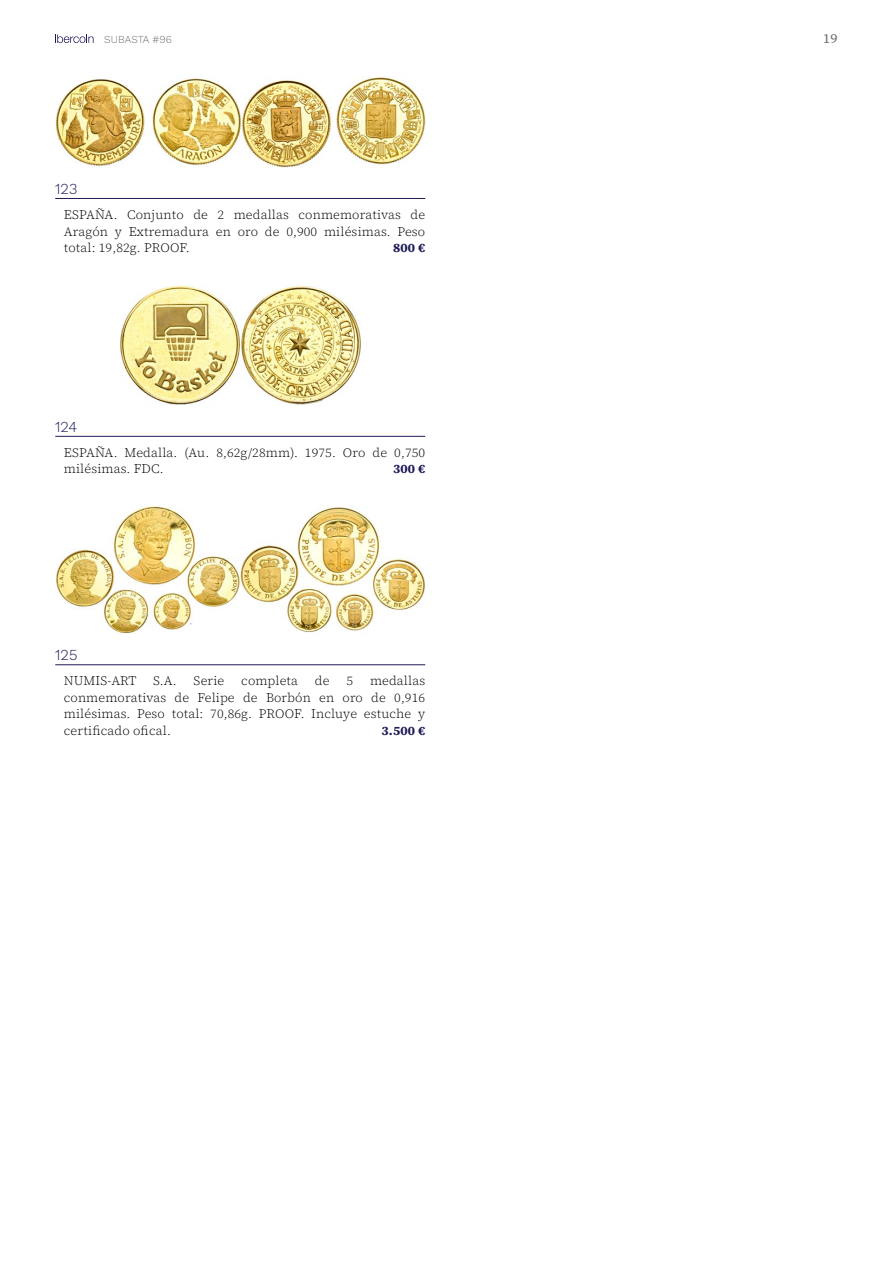
<style>
.page{position:relative;width:893px;height:1263px;background:#fff}
.page>*{position:absolute;margin:0;border:0;box-sizing:border-box;transform-origin:0 0}
.t1{font:300 15px "Work Sans";color:#1d1a57}
.t2{font:13.5px "Source Serif 4";color:#6e6e6e}
.t3{font:300 12.75px/16.5px "Source Serif 4";letter-spacing:.01em;color:#000;text-align:justify}
.t4{font:700 12.75px "Source Serif 4";letter-spacing:.01em;color:#1d1a57}
.t5{font:300 10.5px "Work Sans";color:#6e6e6e}
</style>
<div class="page">
<hr style="left:55px;top:198px;width:370px;height:1px;background:#1d1a57">
<hr style="left:55px;top:436px;width:370px;height:1px;background:#1d1a57">
<hr style="left:55px;top:664px;width:370px;height:1px;background:#1d1a57">
<img style="left:55px;top:77px;width:370px;height:91px">
<img style="left:120px;top:285px;width:241px;height:120px">
<img style="left:56px;top:506px;width:369px;height:128px">
<svg style="left:55px;top:34px;width:39px;height:9px"></svg>
<p class="t5" style="left:104px;top:32px;width:69px">SUBASTA #96</p>
<p class="t2" style="left:823px;top:30px;width:16px">19</p>
<p class="t1" style="left:55px;top:178px;width:23px">123</p>
<p class="t3" style="left:64px;top:207px;width:363px">ESPAÑA. Conjunto de 2 medallas conmemorativas de Aragón y Extremadura en oro de 0,900 milésimas. Peso total: 19,82g. PROOF.</p>
<p class="t4" style="left:393px;top:239px;width:34px">800 €</p>
<p class="t1" style="left:55px;top:416px;width:24px">124</p>
<p class="t3" style="left:64px;top:444px;width:363px">ESPAÑA. Medalla. (Au. 8,62g/28mm). 1975. Oro de 0,750 milésimas. FDC.</p>
<p class="t4" style="left:393px;top:460px;width:34px">300 €</p>
<p class="t1" style="left:55px;top:644px;width:24px">125</p>
<p class="t3" style="left:64px;top:673px;width:74px">NUMIS-ART</p>
<p class="t3" style="left:153px;top:673px;width:25px">S.A.</p>
<p class="t3" style="left:194px;top:673px;width:32px">Serie</p>
<p class="t3" style="left:241px;top:673px;width:58px">completa</p>
<p class="t3" style="left:315px;top:673px;width:16px">de</p>
<p class="t3" style="left:346px;top:673px;width:8px">5</p>
<p class="t3" style="left:64px;top:673px;width:363px;text-indent:306px">medallas conmemorativas de Felipe de Borbón en oro de 0,916 milésimas. Peso total: 70,86g. PROOF. Incluye estuche y certificado ofical.</p>
<p class="t4" style="left:381px;top:722px;width:45px">3.500 €</p>
</div>
